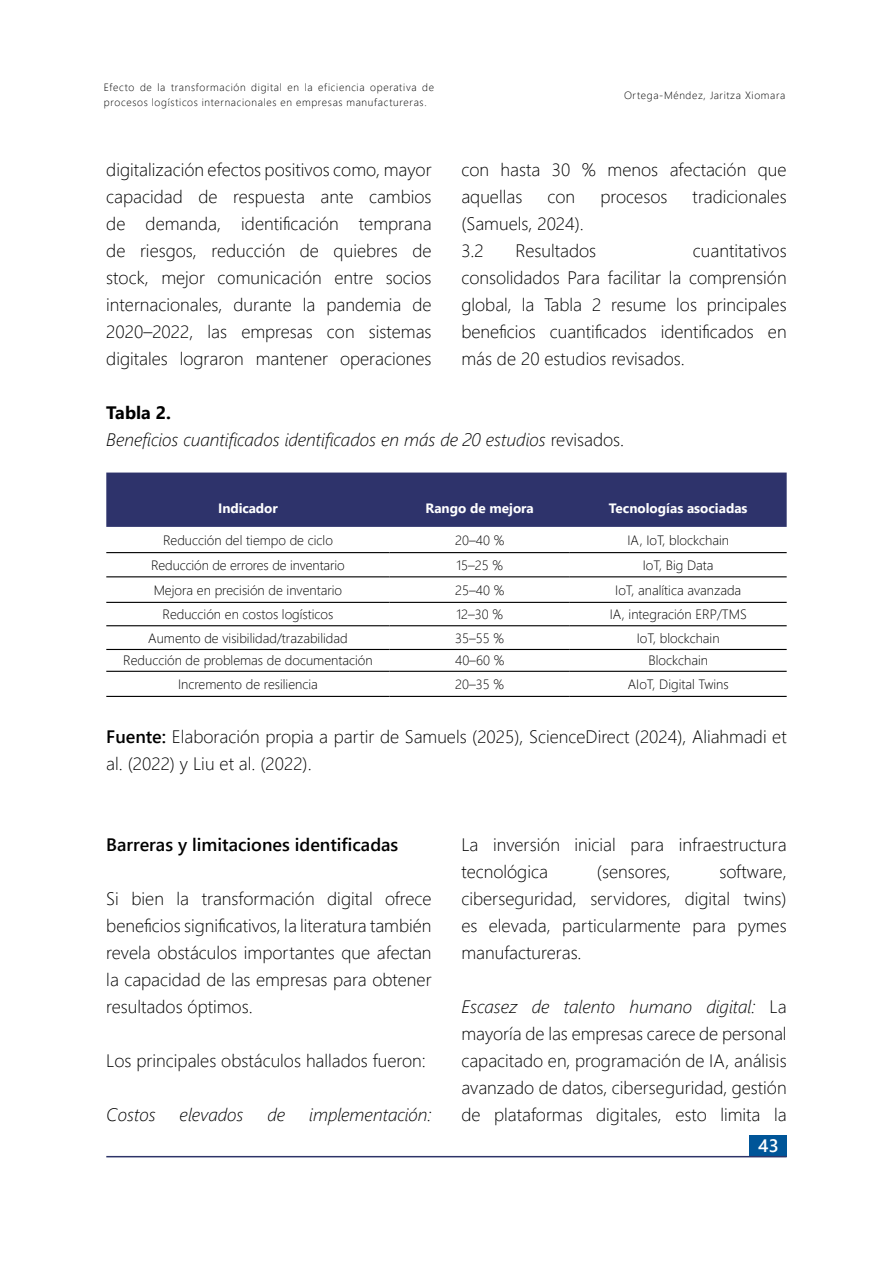
<style>
.page{position:relative;width:893px;height:1263px;background:#fff}
.page>*{position:absolute;margin:0;border:0;box-sizing:border-box;transform-origin:0 0}
.t1{font:300 18px/27px "Segoe UI";color:#000;text-align:justify}
.t2{font:italic 300 18px/27px "Segoe UI";color:#000}
.t3{font:600 18px "Segoe UI";color:#000}
.t4{font:600 18px "Segoe UI";color:#fff}
.t5{font:300 13.5px "Segoe UI";color:#000}
.t6{font:700 13.5px "Segoe UI";color:#fff}
.t7{font:300 10.5px/15px "Segoe UI";letter-spacing:.065em;color:#000}
.s1{font-weight:700;font-style:normal}
.s2{font-style:normal}
.s3{font-weight:600}
.s4{font-style:italic}
</style>
<div class="page">
<div style="left:749px;top:1135px;width:38px;height:22px;background:#005598"></div>
<hr style="left:106px;top:1156px;width:681px;height:1px;background:#2d3468">
<div style="left:106px;top:472px;width:681px;height:55px;background:#2e336b"></div>
<hr style="left:106px;top:602px;width:284px;height:1px;background:#000">
<hr style="left:390px;top:602px;width:180px;height:1px;background:#000">
<hr style="left:570px;top:602px;width:217px;height:1px;background:#000">
<hr style="left:106px;top:625px;width:284px;height:1px;background:#000">
<hr style="left:390px;top:625px;width:180px;height:1px;background:#000">
<hr style="left:570px;top:625px;width:217px;height:1px;background:#000">
<hr style="left:106px;top:649px;width:284px;height:1px;background:#000">
<hr style="left:390px;top:649px;width:180px;height:1px;background:#000">
<hr style="left:570px;top:649px;width:217px;height:1px;background:#000">
<hr style="left:106px;top:576px;width:284px;height:1px;background:#000">
<hr style="left:390px;top:576px;width:180px;height:1px;background:#000">
<hr style="left:570px;top:576px;width:217px;height:1px;background:#000">
<hr style="left:106px;top:671px;width:284px;height:1px;background:#000">
<hr style="left:390px;top:671px;width:180px;height:1px;background:#000">
<hr style="left:570px;top:671px;width:217px;height:1px;background:#000">
<hr style="left:106px;top:696px;width:284px;height:1px;background:#000">
<hr style="left:390px;top:696px;width:180px;height:1px;background:#000">
<hr style="left:570px;top:696px;width:217px;height:1px;background:#000">
<hr style="left:106px;top:552px;width:284px;height:1px;background:#000">
<hr style="left:390px;top:552px;width:180px;height:1px;background:#000">
<hr style="left:570px;top:552px;width:217px;height:1px;background:#000">
<p class="t7" style="left:104px;top:79px;width:332px">Efecto de la transformación digital en la eficiencia operativa de procesos logísticos internacionales en empresas manufactureras.</p>
<p class="t7" style="left:624px;top:87px;width:163px">Ortega-Méndez, Jaritza Xiomara</p>
<p class="t1" style="left:461px;top:154px;width:327px">con hasta 30 % menos afectación que aquellas</p>
<p class="t1" style="left:106px;top:154px;width:327px">digitalización efectos positivos como, mayor capacidad de respuesta ante cambios de demanda, identificación temprana de riesgos, reducción de quiebres de stock, mejor comunicación entre socios internacionales, durante la pandemia de 2020–2022, las empresas con sistemas digitales lograron mantener operaciones</p>
<p class="t2" style="left:106px;top:396px;width:519px"><span class="s1">Tabla 2.<br></span>Beneficios cuantificados identificados en más de 20 estudios <span class="s2">revisados.</span></p>
<p class="t1" style="left:548px;top:181px;width:29px">con</p>
<p class="t1" style="left:600px;top:181px;width:68px">procesos</p>
<p class="t1" style="left:693px;top:181px;width:96px">tradicionales</p>
<p class="t1" style="left:461px;top:208px;width:124px">(Samuels, 2024).<br>3.2</p>
<p class="t1" style="left:515px;top:235px;width:82px">Resultados</p>
<p class="t1" style="left:461px;top:235px;width:327px;text-indent:232px">cuantitativos consolidados Para facilitar la comprensión global, la Tabla 2 resume los principales beneficios cuantificados identificados en más de 20 estudios revisados.</p>
<p class="t6" style="left:218px;top:495px;width:61px">Indicador</p>
<p class="t6" style="left:425px;top:495px;width:110px">Rango de mejora</p>
<p class="t6" style="left:609px;top:495px;width:140px">Tecnologías asociadas</p>
<p class="t5" style="left:163px;top:527px;width:171px">Reducción del tiempo de ciclo</p>
<p class="t5" style="left:455px;top:527px;width:51px">20–40 %</p>
<p class="t5" style="left:627px;top:527px;width:103px">IA, IoT, blockchain</p>
<p class="t5" style="left:151px;top:552px;width:195px">Reducción de errores de inventario</p>
<p class="t5" style="left:456px;top:552px;width:48px">15–25 %</p>
<p class="t5" style="left:643px;top:552px;width:72px">IoT, Big Data</p>
<p class="t5" style="left:154px;top:577px;width:190px">Mejora en precisión de inventario</p>
<p class="t5" style="left:455px;top:577px;width:51px">25–40 %</p>
<p class="t5" style="left:615px;top:577px;width:128px">IoT, analítica avanzada</p>
<p class="t5" style="left:163px;top:601px;width:172px">Reducción en costos logísticos</p>
<p class="t5" style="left:456px;top:601px;width:48px">12–30 %</p>
<p class="t5" style="left:610px;top:601px;width:139px">IA, integración ERP/TMS</p>
<p class="t5" style="left:148px;top:625px;width:201px">Aumento de visibilidad/trazabilidad</p>
<p class="t5" style="left:455px;top:625px;width:50px">35–55 %</p>
<p class="t5" style="left:637px;top:625px;width:84px">IoT, blockchain</p>
<p class="t5" style="left:123px;top:648px;width:251px">Reducción de problemas de documentación</p>
<p class="t5" style="left:455px;top:648px;width:51px">40–60 %</p>
<p class="t5" style="left:648px;top:648px;width:61px">Blockchain</p>
<p class="t5" style="left:178px;top:671px;width:141px">Incremento de resiliencia</p>
<p class="t5" style="left:455px;top:671px;width:50px">20–35 %</p>
<p class="t5" style="left:628px;top:671px;width:102px">AIoT, Digital Twins</p>
<p class="t1" style="left:106px;top:721px;width:682px"><span class="s3">Fuente:</span> Elaboración propia a partir de Samuels (2025), ScienceDirect (2024), Aliahmadi et al. (2022) y Liu et al. (2022).</p>
<p class="t3" style="left:106px;top:827px;width:294px">Barreras y limitaciones identificadas</p>
<p class="t1" style="left:106px;top:883px;width:327px">Si bien la transformación digital ofrece beneficios significativos, la literatura también revela obstáculos importantes que afectan la capacidad de las empresas para obtener resultados óptimos.</p>
<p class="t1" style="left:106px;top:1045px;width:321px">Los principales obstáculos hallados fueron:</p>
<p class="t2" style="left:106px;top:1098px;width:51px">Costos</p>
<p class="t2" style="left:180px;top:1098px;width:65px">elevados</p>
<p class="t2" style="left:267px;top:1098px;width:19px">de</p>
<p class="t2" style="left:309px;top:1098px;width:124px">implementación:</p>
<p class="t1" style="left:461px;top:829px;width:327px">La inversión inicial para infraestructura tecnológica</p>
<p class="t1" style="left:461px;top:856px;width:327px;text-indent:258px">software, ciberseguridad, servidores, digital twins) es elevada, particularmente para pymes manufactureras.</p>
<p class="t1" style="left:597px;top:856px;width:75px">(sensores,</p>
<p class="t1" style="left:461px;top:991px;width:327px"><span class="s4">Escasez de talento humano digital:</span> La mayoría de las empresas carece de personal capacitado en, programación de IA, análisis avanzado de datos, ciberseguridad, gestión de plataformas digitales, esto limita la</p>
<p class="t4" style="left:758px;top:1129px;width:22px">43</p>
</div>
